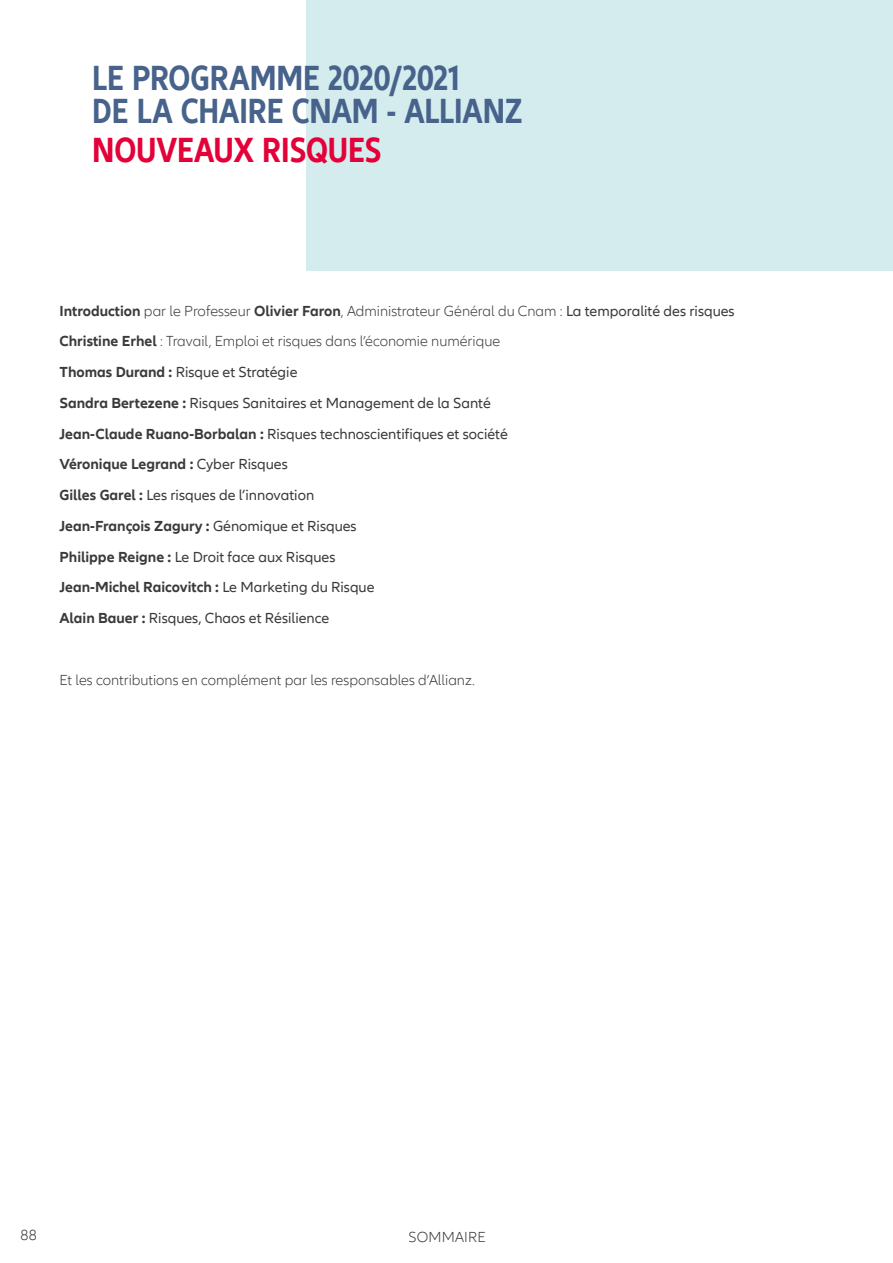
<style>
.page{position:relative;width:893px;height:1263px;background:#fff}
.page>*{position:absolute;margin:0;border:0;box-sizing:border-box;transform-origin:0 0}
.t1{font:700 condensed 36px/33px "Allianz Neo";letter-spacing:-.005em;color:#47638b}
.t2{font:700 condensed 36px "Allianz Neo";letter-spacing:-.005em;color:#e40038}
.t3{font:15px/30.8px "Allianz Neo";color:#3a3a39}
.t4{font:300 15px "Allianz Neo";color:#3a3a39}
.s1{font-weight:700}
.s2{font-weight:300}
</style>
<div class="page">
<div style="left:307px;top:0;width:586px;height:270px;background:#d5ecee"></div>
<h1 class="t1" style="left:92px;top:62px;width:432px">LE PROGRAMME 2020/2021<br>DE LA CHAIRE CNAM - ALLIANZ</h1>
<h1 class="t2" style="left:92px;top:129px;width:291px">NOUVEAUX RISQUES</h1>
<p class="t3" style="left:60px;top:296px;width:677px"><span class="s1">Introduction</span> <span class="s2">par le Professeur</span> <span class="s1">Olivier Faron</span><span class="s2">, Administrateur Général du Cnam :</span> La temporalité des risques <span class="s1">Christine Erhel</span> <span class="s2">: Travail, Emploi et risques dans l’économie numérique<br></span><span class="s1">Thomas Durand :</span> Risque et Stratégie<br><span class="s1">Sandra Bertezene :</span> Risques Sanitaires et Management de la Santé<br><span class="s1">Jean-Claude Ruano-Borbalan :</span> Risques technoscientifiques et société<br><span class="s1">Véronique Legrand :</span> Cyber Risques<br><span class="s1">Gilles Garel :</span> Les risques de l’innovation<br><span class="s1">Jean-François Zagury :</span> Génomique et Risques<br><span class="s1">Philippe Reigne :</span> Le Droit face aux Risques<br><span class="s1">Jean-Michel Raicovitch :</span> Le Marketing du Risque<br><span class="s1">Alain Bauer :</span> Risques, Chaos et Résilience</p>
<p class="t4" style="left:60px;top:671px;width:417px">Et les contributions en complément par les responsables d’Allianz.</p>
<p class="t4" style="left:21px;top:1226px;width:18px">88</p>
<p class="t4" style="left:409px;top:1229px;width:78px">SOMMAIRE</p>
</div>
